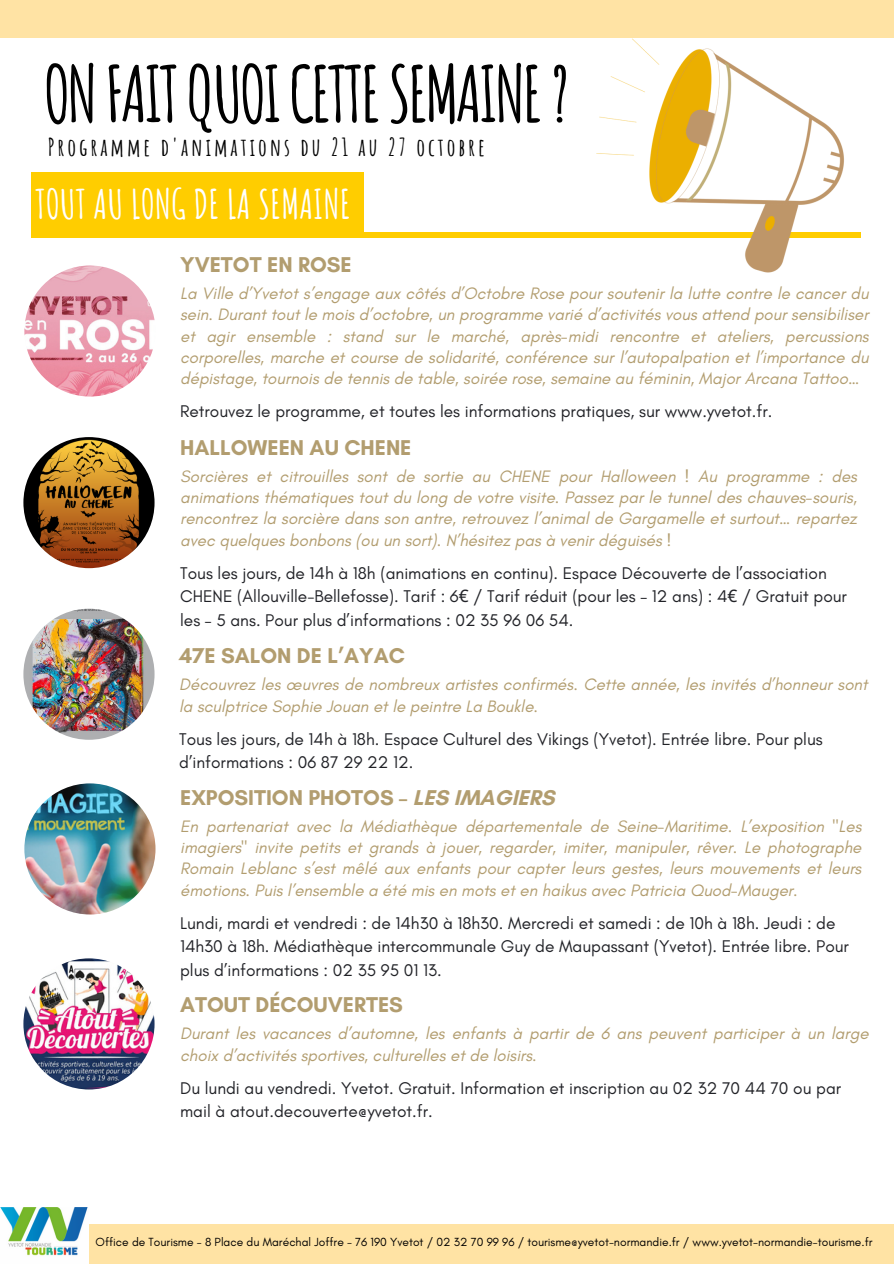
<style>
.page{position:relative;width:894px;height:1264px;background:#fff}
.page>*{position:absolute;margin:0;border:0;box-sizing:border-box;transform-origin:0 0}
.t1{font:700 76.35px "Amatic SC";letter-spacing:-.05em;color:#000}
.t2{font:700 39.75px "Amatic SC";color:#fff}
.t3{font:700 24.15px "Amatic SC";letter-spacing:.12em;color:#000}
.t4{font:700 21.75px "Glacial Indifference";color:#b29d6f}
.t5{font:17.25px/23.7px "Glacial Indifference";color:#212227}
.t6{font:italic 16.8px/21.3px "Glacial Indifference";color:#b29d6f;text-align:justify}
.t7{font:12px "Glacial Indifference";color:#000}
.s1{font-family:"Noto Sans"}
</style>
<div class="page">
<div style="left:0;top:1224px;width:893px;height:39px;background:#ffe3a4"></div>
<div style="left:0;top:0;width:893px;height:38px;background:#ffe3a4"></div>
<img style="left:0;top:1207px;width:89px;height:56px">
<div style="left:31px;top:232px;width:828px;height:6px;background:#ffcd00"></div>
<div style="left:31px;top:172px;width:333px;height:63px;background:#ffcd00"></div>
<img style="left:596px;top:38px;width:265px;height:235px">
<img style="left:24px;top:265px;width:131px;height:131px;border-radius:50%">
<img style="left:23px;top:437px;width:131px;height:131px;border-radius:50%">
<img style="left:23px;top:958px;width:131px;height:131px;border-radius:50%">
<img style="left:24px;top:783px;width:131px;height:131px;border-radius:50%">
<img style="left:23px;top:608px;width:131px;height:131px;border-radius:50%">
<p class="t1" style="left:43px;top:45px;width:528px">ONFAITQUOICETTESEMAINE?</p>
<h4 class="t3" style="left:48px;top:131px;width:438px">Programme d'animations du 21 au 27 octobre</h4>
<h5 class="t2" style="left:35px;top:178px;width:317px">TOUT AU LONG DE LA SEMAINE</h5>
<p class="t4" style="left:180px;top:251px;width:173px">YVETOT EN ROSE</p>
<p class="t6" style="left:180px;top:282px;width:690px">La Ville d’Yvetot s’engage aux côtés d’Octobre Rose pour soutenir la lutte contre le cancer du sein. Durant tout le mois d’octobre, un programme varié d’activités vous attend pour sensibiliser et agir ensemble : stand sur le marché, après-midi rencontre et ateliers, percussions corporelles, marche et course de solidarité, conférence sur l’autopalpation et l’importance du dépistage, tournois de tennis de table, soirée rose, semaine au féminin, Major Arcana Tattoo…</p>
<p class="t5" style="left:180px;top:399px;width:593px">Retrouvez le programme, et toutes les informations pratiques, sur www.yvetot.fr.</p>
<h5 class="t4" style="left:180px;top:434px;width:233px">HALLOWEEN AU CHENE</h5>
<h5 class="t6" style="left:180px;top:465px;width:678px">Sorcières et citrouilles sont de sortie au CHENE pour Halloween ! Au programme : des animations thématiques tout du long de votre visite. Passez par le tunnel des chauves-souris, rencontrez la sorcière dans son antre, retrouvez l’animal de Gargamelle et surtout… repartez avec quelques bonbons (ou un sort). N’hésitez pas à venir déguisés !</h5>
<h3 class="t5" style="left:180px;top:560px;width:668px">Tous les jours, de 14h à 18h (animations en continu). Espace Découverte de l’association<br>CHENE (Allouville-Bellefosse). Tarif : 6<span class="s1">€</span> / Tarif réduit (pour les – 12 ans) : 4<span class="s1">€</span> / Gratuit pour les – 5 ans. Pour plus d’informations : 02 35 96 06 54.</h3>
<h5 class="t4" style="left:179px;top:642px;width:227px">47E SALON DE L’AYAC</h5>
<p class="t6" style="left:179px;top:673px;width:690px">Découvrez les œuvres de nombreux artistes confirmés. Cette année, les invités d’honneur sont la sculptrice Sophie Jouan et le peintre La Boukle.</p>
<p class="t5" style="left:179px;top:726px;width:645px">Tous les jours, de 14h à 18h. Espace Culturel des Vikings (Yvetot). Entrée libre. Pour plus d’informations : 06 87 29 22 12.</p>
<h5 class="t4" style="left:180px;top:784px;width:376px">EXPOSITION PHOTOS – LES IMAGIERS</h5>
<h5 class="t6" style="left:180px;top:815px;width:682px">En partenariat avec la Médiathèque départementale de Seine-Maritime. L’exposition "Les imagiers" invite petits et grands à jouer, regarder, imiter, manipuler, rêver. Le photographe Romain Leblanc s’est mêlé aux enfants pour capter leurs gestes, leurs mouvements et leurs émotions. Puis l’ensemble a été mis en mots et en haikus avec Patricia Quod-Mauger.</h5>
<h3 class="t5" style="left:180px;top:910px;width:670px">Lundi, mardi et vendredi : de 14h30 à 18h30. Mercredi et samedi : de 10h à 18h. Jeudi : de<br>14h30 à 18h. Médiathèque intercommunale Guy de Maupassant (Yvetot). Entrée libre. Pour plus d’informations : 02 35 95 01 13.</h3>
<h5 class="t4" style="left:180px;top:991px;width:224px">ATOUT DÉCOUVERTES</h5>
<p class="t6" style="left:180px;top:1022px;width:690px">Durant les vacances d’automne, les enfants à partir de 6 ans peuvent participer à un large choix d’activités sportives, culturelles et de loisirs.</p>
<p class="t5" style="left:180px;top:1075px;width:662px">Du lundi au vendredi. Yvetot. Gratuit. Information et inscription au 02 32 70 44 70 ou par mail à atout.decouverte@yvetot.fr.</p>
<h3 class="t7" style="left:95px;top:1234px;width:778px">Office de Tourisme - 8 Place du Maréchal Joffre - 76 190 Yvetot / 02 32 70 99 96 / tourisme@yvetot-normandie.fr / www.yvetot-normandie-tourisme.fr</h3>
</div>
